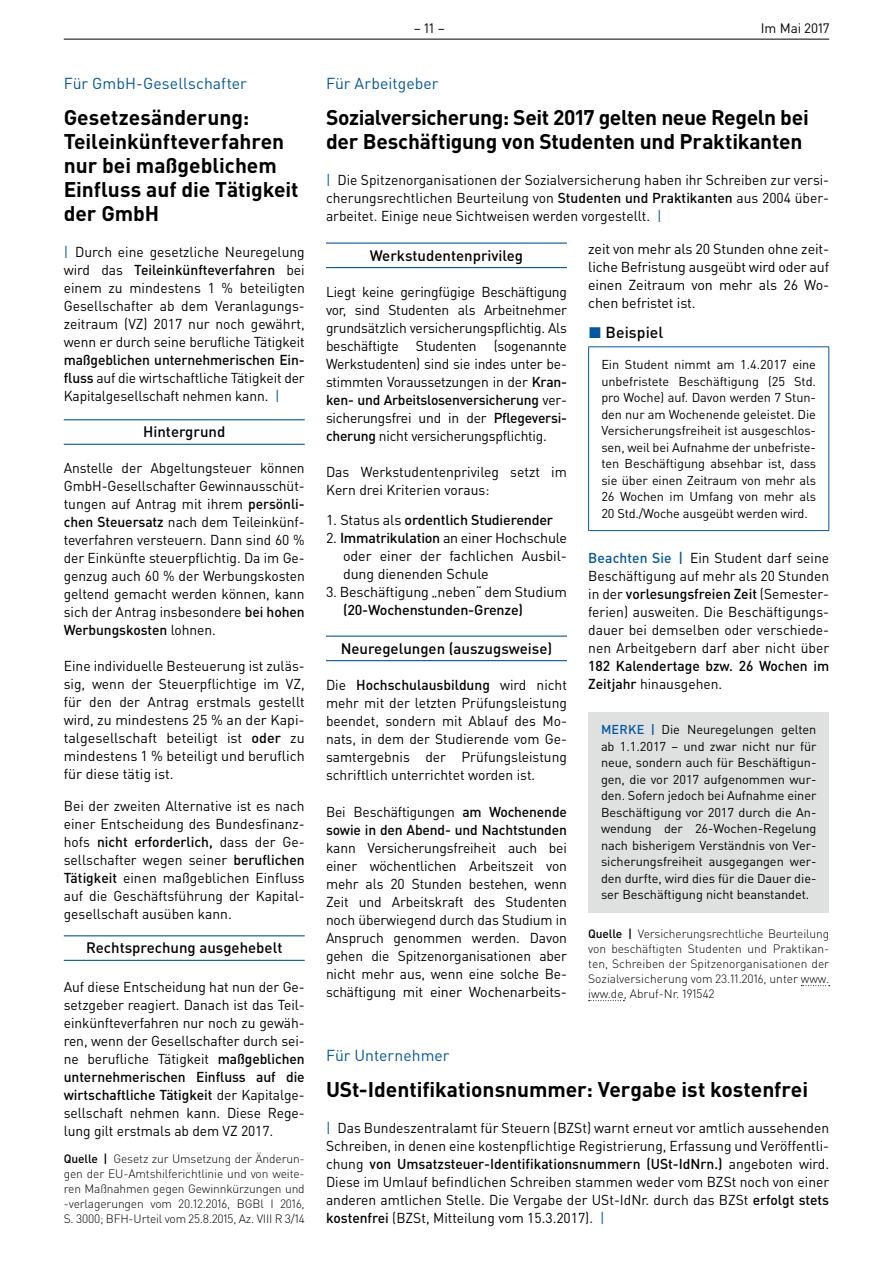
<style>
.page{position:relative;width:893px;height:1263px;background:#fff}
.page>*{position:absolute;margin:0;border:0;box-sizing:border-box;transform-origin:0 0}
.t1{font:700 21px/24px "DIN Pro";letter-spacing:-.005em;color:#000002}
.t2{font:15.75px "DIN Pro";color:#0157a2}
.t3{font:500 15.75px "DIN Pro";letter-spacing:.005em;color:#000002}
.t4{font:500 15px "DIN Pro";color:#000002}
.t5{font:14.25px/18px "DIN Pro";letter-spacing:-.005em;color:#000002;text-align:justify}
.t6{font:500 14.25px/18px "DIN Pro";letter-spacing:-.01em;color:#000002}
.t7{font:13.5px "DIN Pro";color:#000002}
.t8{font:12.75px/16.5px "DIN Pro";letter-spacing:-.01em;color:#000002;text-align:justify}
.t9{font:300 12px/15px "DIN Pro";letter-spacing:-.01em;color:#000002;text-align:justify}
.s1{color:#0157a2}
.s2{font-weight:500}
.s3{font-weight:400}
.s4{font-weight:500;color:#0157a2}
</style>
<div class="page">
<hr style="left:64px;top:39px;width:765px;height:1px;background:#000002">
<hr style="left:64px;top:419px;width:241px;height:1px;background:#0157a2">
<hr style="left:64px;top:444px;width:241px;height:1px;background:#0157a2">
<hr style="left:64px;top:935px;width:241px;height:1px;background:#0157a2">
<hr style="left:64px;top:960px;width:241px;height:1px;background:#0157a2">
<hr style="left:326px;top:242px;width:241px;height:2px;background:#0157a2">
<hr style="left:326px;top:267px;width:241px;height:1px;background:#0157a2">
<hr style="left:326px;top:635px;width:241px;height:2px;background:#0157a2">
<hr style="left:326px;top:660px;width:241px;height:1px;background:#0157a2">
<svg style="left:801px;top:985px;width:29px;height:1px"></svg>
<svg style="left:589px;top:1000px;width:35px;height:1px"></svg>
<hr style="left:588px;top:346px;width:241px;height:1px;background:#0157a2">
<hr style="left:588px;top:347px;width:1px;height:183px;background:#0157a2">
<hr style="left:828px;top:347px;width:1px;height:183px;background:#0157a2">
<hr style="left:588px;top:530px;width:241px;height:1px;background:#0157a2">
<div style="left:588px;top:712px;width:241px;height:200px;background:#dfe1e1"></div>
<p class="t2" style="left:64px;top:73px;width:185px">Für GmbH-Gesellschafter</p>
<h1 class="t1" style="left:64px;top:105px;width:236px">Gesetzesänderung:<br>Teileinkünfteverfahren nur bei maßgeblichem<br>Einfluss auf die Tätigkeit der GmbH</h1>
<p class="t5" style="left:64px;top:243px;width:242px"><span class="s1">|</span> Durch eine gesetzliche Neuregelung wird das <span class="s2">Teileinkünfteverfahren</span> bei einem zu mindestens 1 % beteiligten Gesellschafter ab dem Veranlagungs&shy;zeitraum (VZ) 2017 nur noch gewährt, wenn er durch seine berufliche Tätigkeit</p>
<p class="t5" style="left:64px;top:351px;width:242px"><span class="s2">maßgeblichen unternehmerischen Ein&shy;fluss</span> auf die wirtschaftliche Tätigkeit der Kapitalgesellschaft nehmen kann. <span class="s1">|</span></p>
<p class="t4" style="left:143px;top:422px;width:84px">Hintergrund</p>
<p class="t5" style="left:64px;top:459px;width:242px">Anstelle der Abgeltungsteuer können GmbH-Gesellschafter Gewinnausschüt&shy;tungen auf Antrag mit ihrem <span class="s2">persönli&shy;chen Steuersatz</span> nach dem Teileinkünf&shy;teverfahren versteuern. Dann sind 60 % der Einkünfte steuerpflichtig. Da im Ge&shy;genzug auch 60 % der Werbungskosten geltend gemacht werden können, kann sich der Antrag insbesondere <span class="s2">bei hohen Werbungskosten</span> lohnen.</p>
<p class="t5" style="left:64px;top:657px;width:242px">Eine individuelle Besteuerung ist zuläs&shy;sig, wenn der Steuerpflichtige im VZ, für den der Antrag erstmals gestellt wird, zu mindestens 25 % an der Kapi&shy;talgesellschaft beteiligt ist <span class="s2">oder</span> zu mindestens 1 % beteiligt und beruflich für diese tätig ist.</p>
<p class="t5" style="left:64px;top:796px;width:242px">Bei der zweiten Alternative ist es nach einer Entscheidung des Bundesfinanz&shy;hofs <span class="s2">nicht erforderlich,</span> dass der Ge&shy;sellschafter wegen seiner <span class="s2">beruflichen Tätigkeit</span> einen maßgeblichen Einfluss auf die Geschäftsführung der Kapital&shy;gesellschaft ausüben kann.</p>
<p class="t4" style="left:86px;top:938px;width:198px">Rechtsprechung ausgehebelt</p>
<p class="t5" style="left:64px;top:978px;width:242px">Auf diese Entscheidung hat nun der Ge&shy;setzgeber reagiert. Danach ist das Teil&shy;einkünfteverfahren nur noch zu gewäh&shy;ren, wenn der Gesellschafter durch sei&shy;ne berufliche Tätigkeit <span class="s2">maßgeblichen unternehmerischen Einfluss auf die wirtschaftliche Tätigkeit</span> der Kapitalge&shy;sellschaft nehmen kann. Diese Rege&shy;lung gilt erstmals ab dem VZ 2017.</p>
<p class="t9" style="left:64px;top:1151px;width:242px"><span class="s2">Quelle |</span> Gesetz zur Umsetzung der Änderun&shy;gen der EU-Amtshilferichtlinie und von weite&shy;ren Maßnahmen gegen Gewinnkürzungen und -verlagerungen vom 20.12.2016, BGBl I 2016, S. 3000; BFH-Urteil vom 25.8.2015, Az. VIII R 3/14</p>
<p class="t7" style="left:414px;top:19px;width:32px">– 11 –</p>
<p class="t7" style="left:761px;top:19px;width:70px">Im Mai 2017</p>
<p class="t2" style="left:326px;top:73px;width:114px">Für Arbeitgeber</p>
<h1 class="t1" style="left:326px;top:105px;width:484px">Sozialversicherung: Seit 2017 gelten neue Regeln bei der Beschäftigung von Studenten und Praktikanten</h1>
<p class="t5" style="left:326px;top:171px;width:505px"><span class="s1">|</span> Die Spitzenorganisationen der Sozialversicherung haben ihr Schreiben zur versi&shy;cherungsrechtlichen Beurteilung von <span class="s2">Studenten und Praktikanten</span> aus 2004 über&shy;arbeitet. Einige neue Sichtweisen werden vorgestellt. <span class="s1">|</span></p>
<p class="t4" style="left:370px;top:245px;width:155px">Werkstudentenprivileg</p>
<p class="t5" style="left:326px;top:282px;width:242px">Liegt keine geringfügige Beschäftigung vor, sind Studenten als Arbeitnehmer grundsätzlich versicherungspflichtig. Als beschäftigte Studenten (sogenannte Werkstudenten) sind sie indes unter be&shy;stimmten Voraussetzungen in der <span class="s2">Kran&shy;ken- und Arbeitslosenversicherung</span> ver&shy;sicherungsfrei und in der <span class="s2">Pflegeversi&shy;cherung</span> nicht versicherungspflichtig.</p>
<p class="t5" style="left:326px;top:462px;width:242px">Das Werkstudentenprivileg setzt im<br>Kern drei Kriterien voraus:</p>
<p class="t6" style="left:326px;top:510px;width:229px"><span class="s3">1. Status als</span> ordentlich Studierender</p>
<p class="t5" style="left:343px;top:528px;width:225px;text-indent:-17px">2. <span class="s2">Immatrikulation</span> an einer Hochschule oder einer der fachlichen Ausbil&shy;dung dienenden Schule</p>
<p class="t5" style="left:326px;top:582px;width:242px">3. Beschäftigung „neben“ dem Studium</p>
<p class="t6" style="left:343px;top:600px;width:182px">(20-Wochenstunden-Grenze)</p>
<p class="t4" style="left:341px;top:638px;width:213px">Neuregelungen (auszugsweise)</p>
<p class="t5" style="left:326px;top:675px;width:242px">Die <span class="s2">Hochschulausbildung</span> wird nicht mehr mit der letzten Prüfungsleistung beendet, sondern mit Ablauf des Mo&shy;nats, in dem der Studierende vom Ge&shy;samtergebnis der Prüfungsleistung schriftlich unterrichtet worden ist.</p>
<p class="t6" style="left:326px;top:802px;width:242px"><span class="s3">Bei Beschäftigungen</span> am Wochenende sowie in den Abend- und Nachtstunden</p>
<p class="t5" style="left:326px;top:838px;width:242px">kann Versicherungsfreiheit auch bei einer wöchentlichen Arbeitszeit von mehr als 20 Stunden bestehen, wenn Zeit und Arbeitskraft des Studenten noch überwiegend durch das Studium in Anspruch genommen werden. Davon gehen die Spitzenorganisationen aber nicht mehr aus, wenn eine solche Be&shy;schäftigung mit einer Wochenarbeits-</p>
<p class="t5" style="left:588px;top:239px;width:242px">zeit von mehr als 20 Stunden ohne zeit&shy;liche Befristung ausgeübt wird oder auf einen Zeitraum von mehr als 26 Wo&shy;chen befristet ist.</p>
<p class="t3" style="left:589px;top:322px;width:76px"><span class="s1">◼</span> Beispiel</p>
<p class="t8" style="left:601px;top:356px;width:216px">Ein Student nimmt am 1.4.2017 eine unbefristete Beschäftigung (25 Std. pro Woche) auf. Davon werden 7 Stun&shy;den nur am Wochenende geleistet. Die Versicherungsfreiheit ist ausgeschlos&shy;sen, weil bei Aufnahme der unbefriste&shy;ten Beschäftigung absehbar ist, dass sie über einen Zeitraum von mehr als 26 Wochen im Umfang von mehr als 20 Std./Woche ausgeübt werden wird.</p>
<p class="t5" style="left:588px;top:549px;width:242px"><span class="s4">Beachten Sie |</span> Ein Student darf seine Beschäftigung auf mehr als 20 Stunden in der <span class="s2">vorlesungsfreien Zeit</span> (Semester&shy;ferien) ausweiten. Die Beschäftigungs&shy;dauer bei demselben oder verschiede&shy;nen Arbeitgebern darf aber nicht über</p>
<p class="t6" style="left:588px;top:657px;width:242px">182 Kalendertage bzw. 26 Wochen im<br>Zeitjahr <span class="s3">hinausgehen.</span></p>
<p class="t8" style="left:601px;top:721px;width:217px"><span class="s4">MERKE |</span> Die Neuregelungen gelten ab 1.1.2017 – und zwar nicht nur für neue, sondern auch für Beschäftigun&shy;gen, die vor 2017 aufgenommen wur&shy;den. Sofern jedoch bei Aufnahme einer Beschäftigung vor 2017 durch die An&shy;wendung der 26-Wochen-Regelung nach bisherigem Verständnis von Ver&shy;sicherungsfreiheit ausgegangen wer&shy;den durfte, wird dies für die Dauer die&shy;ser Beschäftigung nicht beanstandet.</p>
<p class="t9" style="left:588px;top:925px;width:242px"><span class="s2">Quelle |</span> Versicherungsrechtliche Beurteilung von beschäftigten Studenten und Praktikan&shy;ten, Schreiben der Spitzenorganisationen der Sozialversicherung vom 23.11.2016, unter www. iww.de, Abruf-Nr. 191542</p>
<p class="t2" style="left:326px;top:1045px;width:125px">Für Unternehmer</p>
<h1 class="t1" style="left:326px;top:1077px;width:484px">USt-Identifikationsnummer: Vergabe ist kostenfrei</h1>
<p class="t5" style="left:326px;top:1119px;width:505px"><span class="s1">|</span> Das Bundeszentralamt für Steuern (BZSt) warnt erneut vor amtlich aussehenden Schreiben, in denen eine kostenpflichtige Registrierung, Erfassung und Veröffentli&shy;chung <span class="s2">von Umsatzsteuer-Identifikationsnummern (USt-IdNrn.)</span> angeboten wird.<br>Diese im Umlauf befindlichen Schreiben stammen weder vom BZSt noch von einer anderen amtlichen Stelle. Die Vergabe der USt-IdNr. durch das BZSt <span class="s2">erfolgt stets kostenfrei</span> (BZSt, Mitteilung vom 15.3.2017). <span class="s1">|</span></p>
</div>
